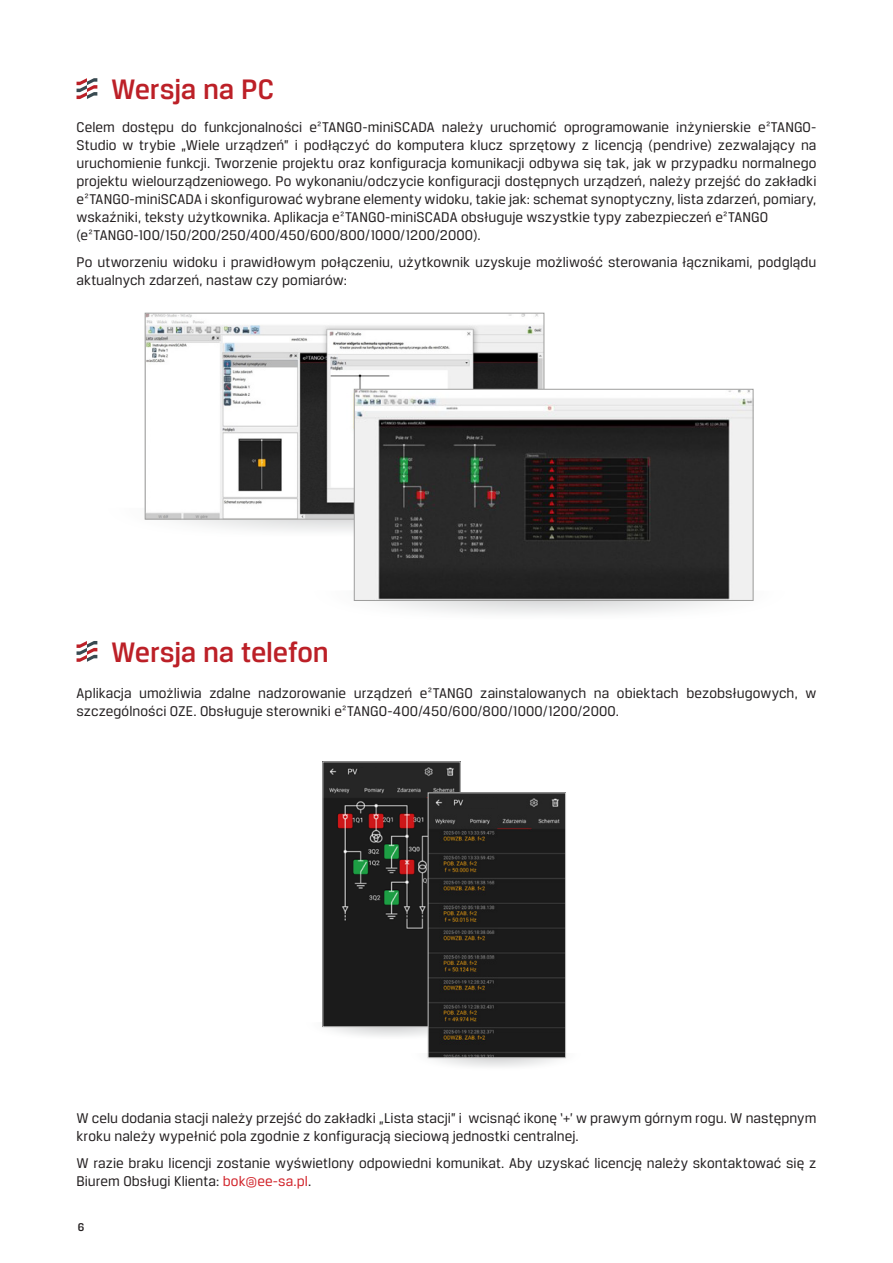
<style>
.page{position:relative;width:893px;height:1263px;background:#fff}
.page>*{position:absolute;margin:0;border:0;box-sizing:border-box;transform-origin:0 0}
.t1{font:500 30px "Breuer Text";letter-spacing:-.01em;color:#bc2027}
.Breuer_10pt_12int_2mm_przed{font:15px/18px "Breuer Text";color:#231f20}
.t2{font:500 12px "Breuer Text";color:#231f20}
.s1{color:#d1232a}
</style>
<div class="page">
<svg style="left:144px;top:508px;width:210px;height:29px"></svg>
<img style="left:147px;top:315px;width:395px;height:202px">
<div style="left:145px;top:313px;width:399px;height:206px;border:1px solid #9d9d9c"></div>
<svg style="left:353px;top:591px;width:401px;height:23px"></svg>
<img style="left:356px;top:391px;width:395px;height:208px">
<div style="left:354px;top:389px;width:399px;height:212px;border:1px solid #9d9d9c"></div>
<svg style="left:322px;top:1023px;width:106px;height:17px"></svg>
<svg style="left:427px;top:1053px;width:140px;height:14px"></svg>
<img style="left:325px;top:764px;width:133px;height:261px">
<img style="left:430px;top:795px;width:134px;height:261px">
<div style="left:428px;top:793px;width:138px;height:265px;border:1px solid #c6c6c6"></div>
<div style="left:464px;top:798px;width:33px;height:10px;background:#262626"></div>
<div style="left:359px;top:768px;width:33px;height:10px;background:#262626"></div>
<svg style="left:77px;top:78px;width:20px;height:21px"></svg>
<svg style="left:77px;top:641px;width:20px;height:21px"></svg>
<p class="t1" style="left:111px;top:72px;width:164px">Wersja na PC</p>
<p class="Breuer_10pt_12int_2mm_przed" style="left:77px;top:118px;width:741px">Celem dostępu do funkcjonalności e²TANGO-miniSCADA należy uruchomić oprogramowanie inżynierskie e²TANGO-Studio w trybie „Wiele urządzeń” i podłączyć do komputera klucz sprzętowy z licencją (pendrive) zezwalający na uruchomienie funkcji. Tworzenie projektu oraz konfiguracja komunikacji odbywa się tak, jak w przypadku normalnego projektu wielourządzeniowego. Po wykonaniu/odczycie konfiguracji dostępnych urządzeń, należy przejść do zakładki e²TANGO-miniSCADA i skonfigurować wybrane elementy widoku, takie jak: schemat synoptyczny, lista zdarzeń, pomiary, wskaźniki, teksty użytkownika. Aplikacja e²TANGO-miniSCADA obsługuje wszystkie typy zabezpieczeń e²TANGO (e²TANGO-100/150/200/250/400/450/600/800/1000/1200/2000).</p>
<p class="Breuer_10pt_12int_2mm_przed" style="left:77px;top:252px;width:741px">Po utworzeniu widoku i prawidłowym połączeniu, użytkownik uzyskuje możliwość sterowania łącznikami, podglądu aktualnych zdarzeń, nastaw czy pomiarów:</p>
<p class="t1" style="left:111px;top:635px;width:219px">Wersja na telefon</p>
<p class="Breuer_10pt_12int_2mm_przed" style="left:77px;top:684px;width:741px">Aplikacja umożliwia zdalne nadzorowanie urządzeń e²TANGO zainstalowanych na obiektach bezobsługowych, w szczególności OZE. Obsługuje sterowniki e²TANGO-400/450/600/800/1000/1200/2000.</p>
<p class="Breuer_10pt_12int_2mm_przed" style="left:77px;top:1109px;width:741px">W celu dodania stacji należy przejść do zakładki „Lista stacji” i wcisnąć ikonę ‘+’ w prawym górnym rogu. W następnym kroku należy wypełnić pola zgodnie z konfiguracją sieciową jednostki centralnej.</p>
<p class="Breuer_10pt_12int_2mm_przed" style="left:77px;top:1153px;width:741px">W razie braku licencji zostanie wyświetlony odpowiedni komunikat. Aby uzyskać licencję należy skontaktować się z<br>Biurem Obsługi Klienta: <span class="s1">bok@ee-sa.pl</span>.</p>
<p class="t2" style="left:78px;top:1220px;width:8px">6</p>
</div>
